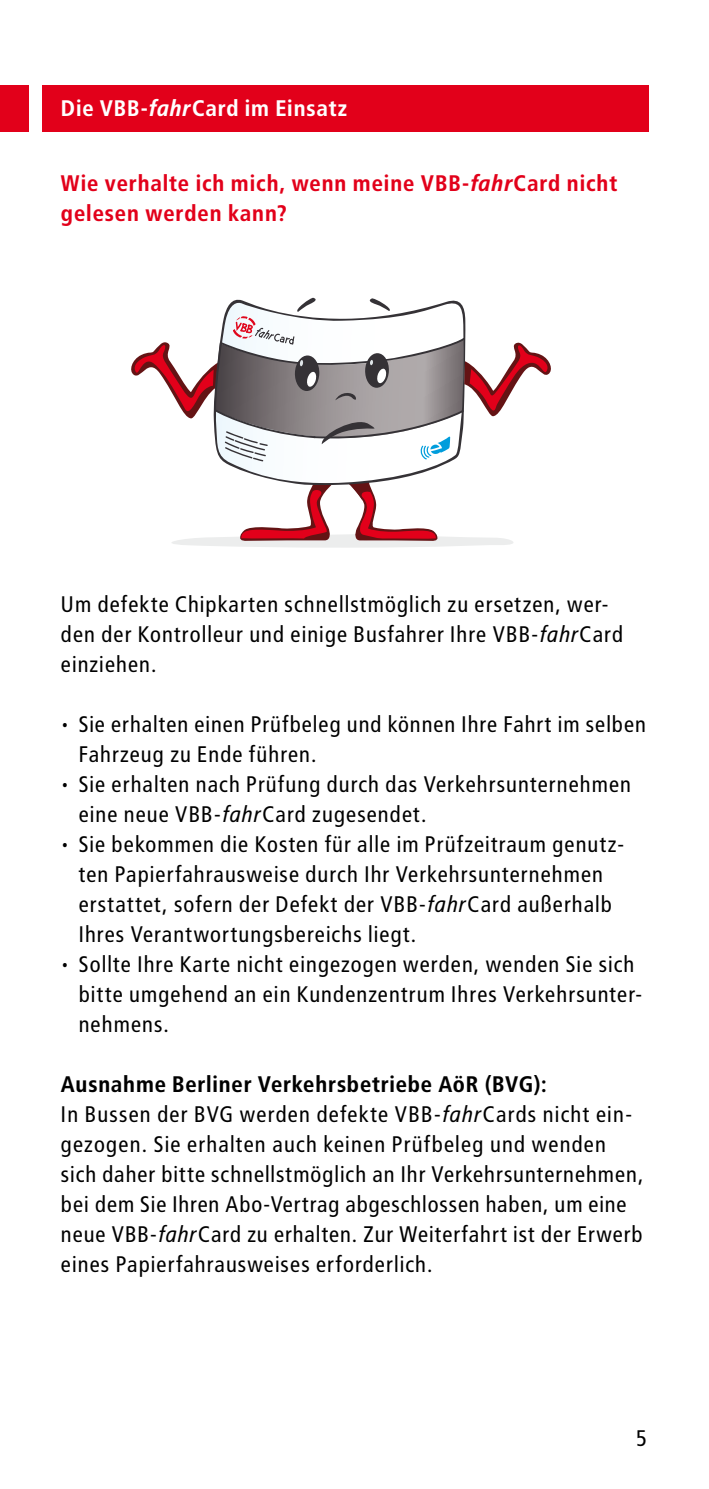
<style>
.page{position:relative;width:709px;height:1489px;background:#fff}
.page>*{position:absolute;margin:0;border:0;box-sizing:border-box;transform-origin:0 0}
.t1{font:22.5px/30px "Transit";letter-spacing:.01em;color:#000}
.t2{font:700 22.5px/30px "Transit";letter-spacing:.02em;color:#e2001a}
.t3{font:700 22.5px "Transit";letter-spacing:.015em;color:#fff}
.s1{font-style:italic}
.s2{font-weight:700}
</style>
<div class="page">
<div style="left:43px;top:85px;width:605px;height:46px;background:#e2001a"></div>
<div style="left:0;top:85px;width:28px;height:46px;background:#e2001a"></div>
<svg style="left:172px;top:489px;width:341px;height:58px"></svg>
<svg style="left:223px;top:461px;width:228px;height:28px"></svg>
<svg style="left:131px;top:298px;width:420px;height:163px"></svg>
<p class="t3" style="left:61px;top:95px;width:288px">Die VBB-<span class="s1">fahr</span>Card im Einsatz</p>
<p class="t2" style="left:61px;top:169px;width:558px">Wie verhalte ich mich, wenn meine VBB-<span class="s1">fahr</span>Card nicht gelesen werden kann?</p>
<p class="t1" style="left:61px;top:589px;width:564px">Um defekte Chipkarten schnellstmöglich zu ersetzen, wer&shy;den der Kontrolleur und einige Busfahrer Ihre VBB-<span class="s1">fahr</span>Card einziehen.</p>
<p class="t1" style="left:79px;top:709px;width:569px;text-indent:-18px">• Sie erhalten einen Prüfbeleg und können Ihre Fahrt im selben<br>Fahrzeug zu Ende führen.</p>
<p class="t1" style="left:79px;top:769px;width:554px;text-indent:-18px">• Sie erhalten nach Prüfung durch das Verkehrsunternehmen eine neue VBB-<span class="s1">fahr</span>Card zugesendet.</p>
<p class="t1" style="left:79px;top:829px;width:548px;text-indent:-18px">• Sie bekommen die Kosten für alle im Prüfzeitraum genutz&shy;ten Papierfahrausweise durch Ihr Verkehrsunternehmen erstattet, sofern der Defekt der VBB-<span class="s1">fahr</span>Card außerhalb Ihres Verantwortungsbereichs liegt.</p>
<p class="t1" style="left:79px;top:949px;width:566px;text-indent:-18px">• Sollte Ihre Karte nicht eingezogen werden, wenden Sie sich bitte umgehend an ein Kundenzentrum Ihres Verkehrsunter&shy;nehmens.</p>
<p class="t1" style="left:61px;top:1069px;width:585px"><span class="s2">Ausnahme Berliner Verkehrsbetriebe AöR (BVG):<br></span>In Bussen der BVG werden defekte VBB-<span class="s1">fahr</span>Cards nicht ein&shy;gezogen. Sie erhalten auch keinen Prüfbeleg und wenden sich daher bitte schnellstmöglich an Ihr Verkehrsunternehmen, bei dem Sie Ihren Abo-Vertrag abgeschlossen haben, um eine neue VBB-<span class="s1">fahr</span>Card zu erhalten. Zur Weiterfahrt ist der Erwerb eines Papierfahrausweises erforderlich.</p>
<p class="t1" style="left:636px;top:1422px;width:13px">5</p>
</div>
